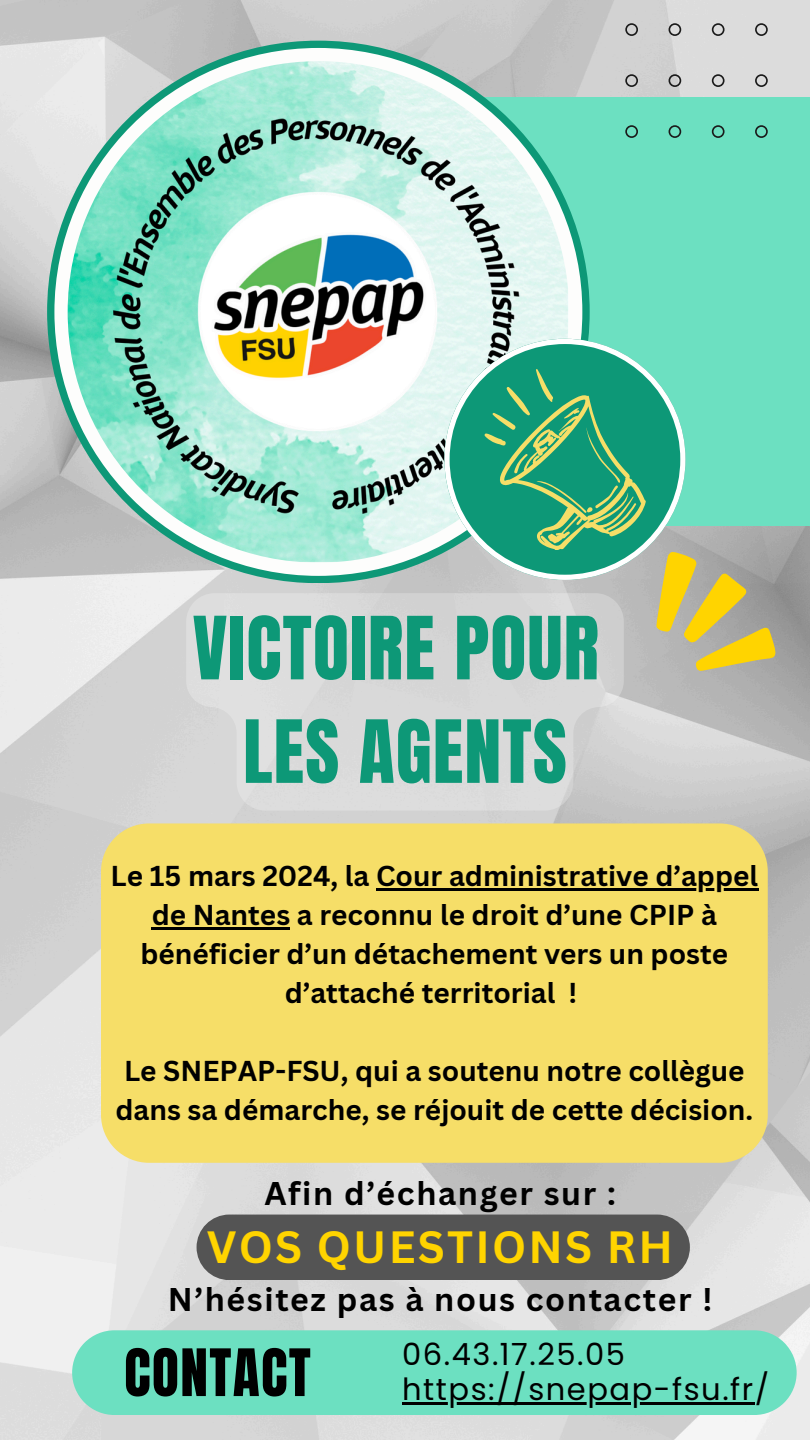
<style>
.page{position:relative;width:810px;height:1440px;background:#fff}
.page>*{position:absolute;margin:0;border:0;box-sizing:border-box;transform-origin:0 0}
.t1{font:74px/103.5px "Anton";letter-spacing:.015em;color:#0d9877;text-align:center}
.t2{font:55.6px "Anton";letter-spacing:.025em;color:#000}
.t3{font:700 44px "Canva Sans";letter-spacing:.05em;color:#ffd400}
.t4{font:700 32px "Canva Sans";letter-spacing:.05em;color:#000}
.t5{font:30.5px "Poppins";letter-spacing:.05em;color:#000}
.t6{font:700 28px/39px "Canva Sans";color:#000;text-align:center}
</style>
<div class="page">
<img style="left:0;top:0;width:810px;height:1440px">
<div style="left:363px;top:98px;width:447px;height:428px;background:#6ce0c1"></div>
<div style="left:47px;top:41px;width:543px;height:542px;background:#0d9877;border-radius:50%"></div>
<div style="left:54px;top:48px;width:528px;height:528px;background:#fdfdfc;border-radius:50%"></div>
<img style="left:68px;top:61px;width:501px;height:501px;border-radius:50%">
<div style="left:186px;top:593px;width:438px;height:218px;background:#d9d9d9"></div>
<svg style="left:625px;top:0;width:143px;height:138px"></svg>
<svg style="left:444px;top:339px;width:201px;height:241px"></svg>
<div style="left:101px;top:823px;width:667px;height:340px;background:#f6de68"></div>
<hr style="left:376px;top:888px;width:382px;height:2px;background:#000">
<hr style="left:152px;top:927px;width:138px;height:2px;background:#000">
<div style="left:72px;top:1330px;width:724px;height:85px;background:#6ce0c1"></div>
<hr style="left:402px;top:1402px;width:353px;height:3px;background:#000">
<div style="left:197px;top:1215px;width:493px;height:65px;background:#545454;border-radius:33px"></div>
<svg style="left:484px;top:369px;width:309px;height:333px"></svg>
<p class="t1" style="left:193px;top:598px;width:408px">VICTOIRE POUR<br>LES AGENTS</p>
<p class="t6" style="left:111px;top:856px;width:649px">Le 15 mars 2024, la Cour administrative d’appel</p>
<p class="t6" style="left:141px;top:895px;width:589px">de Nantes a reconnu le droit d’une CPIP à bénéficier d’un détachement vers un poste d’attaché territorial !</p>
<p class="t6" style="left:124px;top:1051px;width:622px">Le SNEPAP-FSU, qui a soutenu notre collègue</p>
<h1 class="t6" style="left:115px;top:1090px;width:639px">dans sa démarche, se réjouit de cette décision.</h1>
<p class="t4" style="left:264px;top:1171px;width:353px">Afin d’échanger sur :</p>
<h3 class="t3" style="left:207px;top:1216px;width:468px">VOS QUESTIONS RH</h3>
<p class="t4" style="left:168px;top:1277px;width:546px">N’hésitez pas à nous contacter !</p>
<p class="t2" style="left:124px;top:1333px;width:188px">CONTACT</p>
<p class="t5" style="left:402px;top:1333px;width:224px">06.43.17.25.05</p>
<h2 class="t5" style="left:402px;top:1368px;width:369px">https://snepap-fsu.fr/</h2>
</div>
